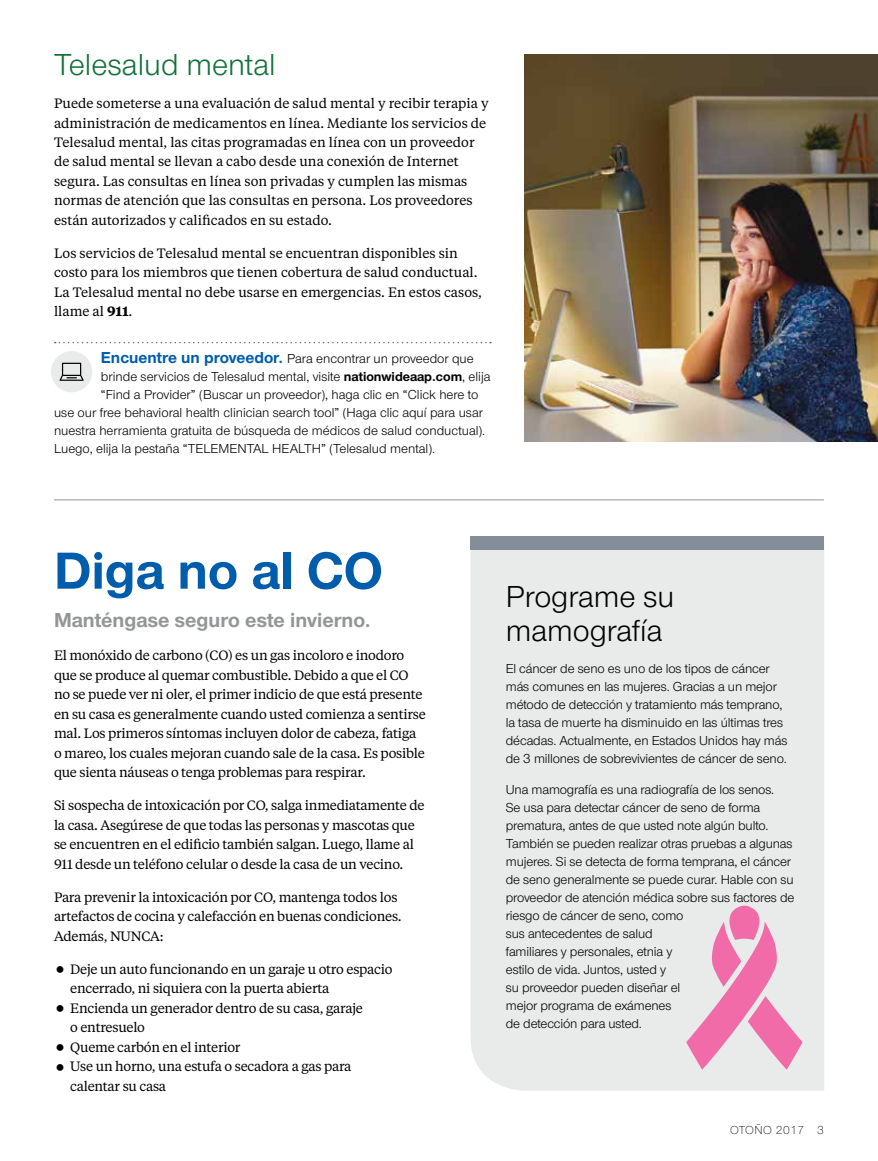
<style>
.page{position:relative;width:878px;height:1161px;background:#fff}
.page>*{position:absolute;margin:0;border:0;box-sizing:border-box;transform-origin:0 0}
.t1{font:700 54px "UHC Sans";color:#005dac}
.t2{font:31.5px/34.5px "UHC Sans";color:#000}
.t3{font:31.5px "UHC Sans";color:#117139}
.t4{font:700 21px "UHC Sans";color:#939598}
.t5{font:13.5px/18px "UHC Sans";letter-spacing:-.01em;color:#000}
.t6{font:13.5px/19.5px "UHC Serif Text";letter-spacing:-.02em;color:#000}
.t7{font:13.5px/19.5px "UHC Serif Text";color:#000}
.t8{font:300 12px "UHC Sans";letter-spacing:.04em;color:#000}
.s1{font-weight:700}
.s2{font-weight:700;font-size:16.5px;color:#005dac}
</style>
<div class="page">
<hr style="left:54px;top:499px;width:770px;height:1px;background:#939598">
<svg style="left:55px;top:342px;width:436px;height:1px"></svg>
<div style="left:51px;top:351px;width:41px;height:41px;background:#e9eaea;border-radius:50%"></div>
<svg style="left:60px;top:363px;width:24px;height:18px"></svg>
<img style="left:524px;top:54px;width:354px;height:388px">
<div style="left:470px;top:550px;width:354px;height:541px;background:#e9eaea"></div>
<svg style="left:686px;top:906px;width:116px;height:164px"></svg>
<div style="left:470px;top:536px;width:354px;height:14px;background:#838e98"></div>
<h2 class="t3" style="left:54px;top:44px;width:223px">Telesalud mental</h2>
<p class="t7" style="left:54px;top:93px;width:436px">Puede someterse a una evaluación de salud mental y recibir terapia y administración de medicamentos en línea. Mediante los servicios de Telesalud mental, las citas programadas en línea con un proveedor de salud mental se llevan a cabo desde una conexión de Internet segura. Las consultas en línea son privadas y cumplen las mismas normas de atención que las consultas en persona. Los proveedores están autorizados y calificados en su estado.</p>
<p class="t7" style="left:54px;top:243px;width:429px">Los servicios de Telesalud mental se encuentran disponibles sin costo para los miembros que tienen cobertura de salud conductual.<br>La Telesalud mental no debe usarse en emergencias. En estos casos, llame al <span class="s1">911</span>.</p>
<p class="t5" style="left:101px;top:349px;width:374px"><span class="s2">Encuentre un proveedor.</span> Para encontrar un proveedor que</p>
<p class="t5" style="left:101px;top:367px;width:391px">brinde servicios de Telesalud mental, visite <span class="s1">nationwideaap.com</span>, elija</p>
<p class="t5" style="left:101px;top:385px;width:379px">“Find a Provider” (Buscar un proveedor), haga clic en “Click here to</p>
<p class="t5" style="left:54px;top:403px;width:430px">use our free behavioral health clinician search tool” (Haga clic aquí para usar</p>
<p class="t5" style="left:54px;top:421px;width:433px">nuestra herramienta gratuita de búsqueda de médicos de salud conductual).</p>
<p class="t5" style="left:54px;top:439px;width:382px">Luego, elija la pestaña “TELEMENTAL HEALTH” (Telesalud mental).</p>
<h1 class="t1" style="left:54px;top:534px;width:330px">Diga no al CO</h1>
<h3 class="t4" style="left:54px;top:606px;width:318px">Manténgase seguro este invierno.</h3>
<p class="t6" style="left:54px;top:645px;width:373px">El monóxido de carbono (CO) es un gas incoloro e inodoro que se produce al quemar combustible. Debido a que el CO no se puede ver ni oler, el primer indicio de que está presente en su casa es generalmente cuando usted comienza a sentirse mal. Los primeros síntomas incluyen dolor de cabeza, fatiga o mareo, los cuales mejoran cuando sale de la casa. Es posible que sienta náuseas o tenga problemas para respirar.</p>
<p class="t6" style="left:54px;top:795px;width:372px">Si sospecha de intoxicación por CO, salga inmediatamente de la casa. Asegúrese de que todas las personas y mascotas que se encuentren en el edificio también salgan. Luego, llame al 911 desde un teléfono celular o desde la casa de un vecino.</p>
<p class="t6" style="left:54px;top:887px;width:349px">Para prevenir la intoxicación por CO, mantenga todos los artefactos de cocina y calefacción en buenas condiciones.<br>Además, NUNCA:</p>
<p class="t6" style="left:70px;top:959px;width:324px">Deje un auto funcionando en un garaje u otro espacio encerrado, ni siquiera con la puerta abierta<br>Encienda un generador dentro de su casa, garaje<br>o entresuelo<br>Queme carbón en el interior<br>Use un horno, una estufa o secadora a gas para calentar su casa</p>
<h2 class="t2" style="left:506px;top:578px;width:170px">Programe su mamografía</h2>
<p class="t5" style="left:506px;top:659px;width:283px">El cáncer de seno es uno de los tipos de cáncer más comunes en las mujeres. Gracias a un mejor método de detección y tratamiento más temprano, la tasa de muerte ha disminuido en las últimas tres décadas. Actualmente, en Estados Unidos hay más de 3 millones de sobrevivientes de cáncer de seno.</p>
<p class="t5" style="left:506px;top:780px;width:290px">Una mamografía es una radiografía de los senos.<br>Se usa para detectar cáncer de seno de forma prematura, antes de que usted note algún bulto.<br>También se pueden realizar otras pruebas a algunas mujeres. Si se detecta de forma temprana, el cáncer de seno generalmente se puede curar. Hable con su proveedor de atención médica sobre sus factores de riesgo de cáncer de seno, como<br>sus antecedentes de salud<br>familiares y personales, etnia y<br>estilo de vida. Juntos, usted y<br>su proveedor pueden diseñar el<br>mejor programa de exámenes<br>de detección para usted.</p>
<p class="t8" style="left:730px;top:1122px;width:95px">OTOÑO 2017 3</p>
</div>
